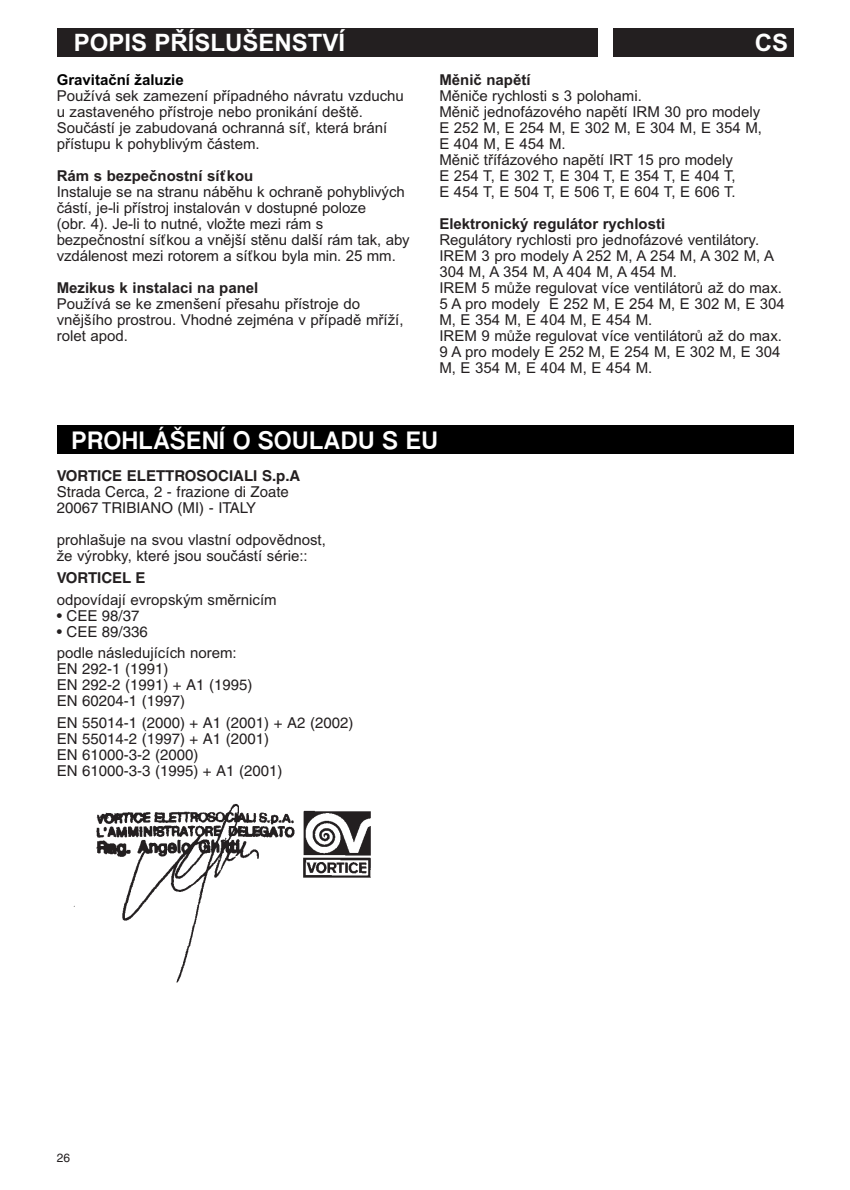
<style>
.page{position:relative;width:850px;height:1190px;background:#fff}
.page>*{position:absolute;margin:0;border:0;box-sizing:border-box;transform-origin:0 0}
.t1{font:700 24px "Euro Slavic Sans";color:#fff}
.t2{font:700 24px "Arial CE";color:#fff}
.t3{font:15px/16px "Arial CE";color:#231f20}
.t4{font:15px/16px "Helvetica";color:#231f20}
.t5{font:700 15px "Arial CE";color:#231f20}
.t6{font:700 15px "Helvetica";color:#231f20}
.t7{font:700 15px "Arial CE";color:#000}
.t8{font:12px "Helvetica";color:#231f20}
</style>
<div class="page">
<div style="left:57px;top:28px;width:737px;height:29px;background:#231f20"></div>
<div style="left:598px;top:28px;width:14px;height:29px;background:#fff"></div>
<img style="left:73px;top:803px;width:298px;height:180px">
<div style="left:57px;top:425px;width:737px;height:29px;background:#000"></div>
<h1 class="t2" style="left:74px;top:34px;width:273px">POPIS PŘÍSLUŠENSTVÍ</h1>
<h1 class="t2" style="left:755px;top:34px;width:35px">CS</h1>
<p class="t7" style="left:57px;top:74px;width:129px">Gravitační žaluzie</p>
<p class="t3" style="left:57px;top:89px;width:349px">Používá sek zamezení případného návratu vzduchu u zastaveného přístroje nebo pronikání deště.<br>Součástí je zabudovaná ochranná síť, která brání přístupu k pohyblivým částem.</p>
<p class="t5" style="left:57px;top:170px;width:198px">Rám s bezpečnostní síťkou</p>
<p class="t3" style="left:57px;top:185px;width:355px">Instaluje se na stranu náběhu k ochraně pohyblivých částí, je-li přístroj instalován v dostupné poloze<br>(obr. 4). Je-li to nutné, vložte mezi rám s bezpečnostní síťkou a vnější stěnu další rám tak, aby vzdálenost mezi rotorem a síťkou byla min. 25 mm.</p>
<p class="t5" style="left:57px;top:282px;width:203px">Mezikus k instalaci na panel</p>
<p class="t3" style="left:57px;top:297px;width:348px">Používá se ke zmenšení přesahu přístroje do vnějšího prostrou. Vhodné zejména v případě mříží, rolet apod.</p>
<p class="t5" style="left:439px;top:74px;width:93px">Měnič napětí</p>
<p class="t3" style="left:439px;top:89px;width:324px">Měniče rychlosti s 3 polohami.<br>Měnič jednofázového napětí IRM 30 pro modely E 252 M, E 254 M, E 302 M, E 304 M, E 354 M, E 404 M, E 454 M.<br>Měnič třífázového napětí IRT 15 pro modely<br>E 254 T, E 302 T, E 304 T, E 354 T, E 404 T,<br>E 454 T, E 504 T, E 506 T, E 604 T, E 606 T.</p>
<p class="t5" style="left:439px;top:218px;width:227px">Elektronický regulátor rychlosti</p>
<p class="t3" style="left:439px;top:233px;width:347px">Regulátory rychlosti pro jednofázové ventilátory.<br>IREM 3 pro modely A 252 M, A 254 M, A 302 M, A 304 M, A 354 M, A 404 M, A 454 M.<br>IREM 5 může regulovat více ventilátorů až do max.<br>5 A pro modely E 252 M, E 254 M, E 302 M, E 304<br>M, E 354 M, E 404 M, E 454 M.<br>IREM 9 může regulovat více ventilátorů až do max.<br>9 A pro modely E 252 M, E 254 M, E 302 M, E 304<br>M, E 354 M, E 404 M, E 454 M.</p>
<h1 class="t1" style="left:71px;top:432px;width:368px">PROHLÁ·ENÍ O SOULADU S EU</h1>
<p class="t6" style="left:57px;top:471px;width:245px">VORTICE ELETTROSOCIALI S.p.A</p>
<p class="t4" style="left:57px;top:485px;width:234px">Strada Cerca, 2 - frazione di Zoate<br>20067 TRIBIANO (MI) - ITALY</p>
<p class="t3" style="left:57px;top:534px;width:271px">prohlašuje na svou vlastní odpovědnost, že výrobky, které jsou součástí série::</p>
<p class="t6" style="left:57px;top:572px;width:90px">VORTICEL E</p>
<p class="t3" style="left:57px;top:593px;width:222px">odpovídají evropským směrnicím</p>
<p class="t4" style="left:57px;top:609px;width:84px">• CEE 98/37</p>
<p class="t4" style="left:57px;top:625px;width:93px">• CEE 89/336</p>
<p class="t3" style="left:57px;top:647px;width:182px">podle následujících norem:</p>
<p class="t4" style="left:57px;top:662px;width:197px">EN 292-1 (1991)<br>EN 292-2 (1991) + A1 (1995)<br>EN 60204-1 (1997)</p>
<p class="t4" style="left:57px;top:716px;width:298px">EN 55014-1 (2000) + A1 (2001) + A2 (2002)<br>EN 55014-2 (1997) + A1 (2001)<br>EN 61000-3-2 (2000)<br>EN 61000-3-3 (1995) + A1 (2001)</p>
<p class="t8" style="left:57px;top:1154px;width:15px">26</p>
</div>
